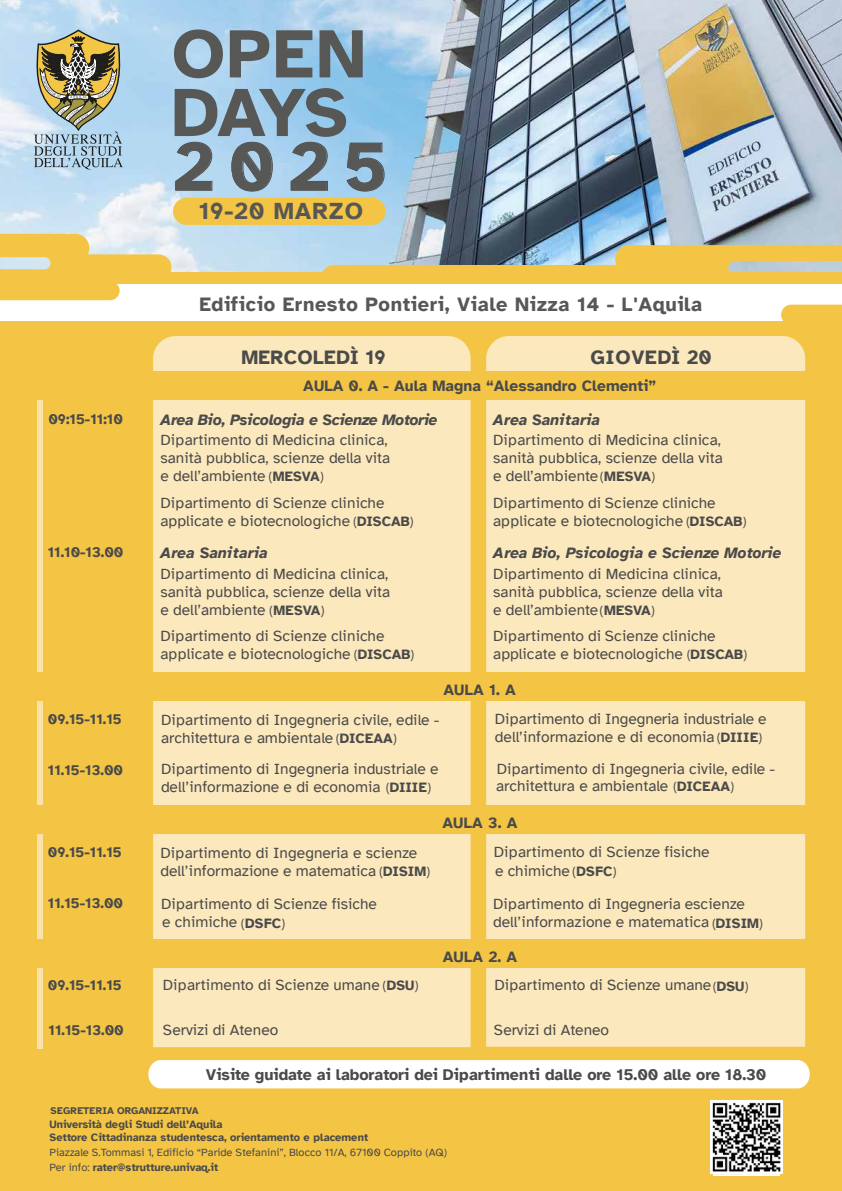
<style>
.page{position:relative;width:842px;height:1191px;background:#fff}
.page>*{position:absolute;margin:0;border:0;box-sizing:border-box;transform-origin:0 0}
.t1{font:700 70.5px/56.4px "Atkinson Hyperlegible";letter-spacing:.03em;color:#575756}
.t2{font:700 24px "Atkinson Hyperlegible";letter-spacing:.035em;color:#575756}
.t3{font:700 20px "Atkinson Hyperlegible";letter-spacing:.03em;color:#575756}
.t4{font:700 20px "Atkinson Hyperlegible";letter-spacing:.015em;color:#4a4a49}
.t5{font:700 20px "Atkinson Hyperlegible";letter-spacing:.035em;color:#4a4a49}
.t6{font:700 16px "Atkinson Hyperlegible";color:#4a4a49}
.t7{font:15.5px/18px "Atkinson Hyperlegible";color:#4a4a49}
.t8{font:italic 700 15.5px "Atkinson Hyperlegible";color:#4a4a49}
.t9{font:700 15.5px "Atkinson Hyperlegible";letter-spacing:.005em;color:#4a4a49}
.t10{font:italic 700 15.5px "Atkinson Hyperlegible";letter-spacing:-.02em;color:#4a4a49}
.t11{font:700 14.5px "Atkinson Hyperlegible";color:#4a4a49}
.t12{font:11px/15px "Atkinson Hyperlegible";color:#4a4a49}
.t13{font:700 11px/13.2px "Atkinson Hyperlegible";color:#4a4a49}
.t14{font:700 10px "Atkinson Hyperlegible";color:#4a4a49}
.s1{font-size:14px}
.s2{font-weight:700;font-size:14px}
.s3{font-weight:700}
</style>
<div class="page">
<img style="left:0;top:0;width:842px;height:272px">
<div style="left:0;top:272px;width:842px;height:919px;background:#f4c545"></div>
<div style="left:37px;top:390px;width:6px;height:658px;background:#fbe2ab"></div>
<div style="left:153px;top:336px;width:318px;height:711px;background:#fce8bd"></div>
<svg style="left:175px;top:141px;width:38px;height:50px;background:#a8c7dd"></svg>
<svg style="left:231px;top:141px;width:42px;height:51px;background:#a4c4db"></svg>
<svg style="left:290px;top:141px;width:38px;height:50px;background:#9cc1db"></svg>
<svg style="left:346px;top:142px;width:39px;height:50px;background:#92bcd8"></svg>
<div style="left:173px;top:198px;width:213px;height:27px;background:#f4c545;border-radius:14px"></div>
<svg style="left:320px;top:245px;width:522px;height:27px;background:#c2b884"></svg>
<svg style="left:34px;top:29px;width:89px;height:140px;background:#9fa597"></svg>
<div style="left:0;top:284px;width:842px;height:37px;background:#fff"></div>
<div style="left:148px;top:1060px;width:662px;height:28px;background:#fff"></div>
<div style="left:486px;top:336px;width:319px;height:710px;background:#fce8bd"></div>
<div style="left:18px;top:371px;width:824px;height:29px;background:#f4c545"></div>
<div style="left:13px;top:672px;width:829px;height:28px;background:#f4c545"></div>
<div style="left:18px;top:805px;width:824px;height:29px;background:#f4c545"></div>
<div style="left:22px;top:939px;width:820px;height:28px;background:#f4c545"></div>
<svg style="left:0;top:234px;width:171px;height:66px"></svg>
<svg style="left:781px;top:305px;width:61px;height:16px"></svg>
<img style="left:714px;top:1173px;width:66px;height:2px">
<img style="left:710px;top:1100px;width:73px;height:73px">
<h1 class="t1" style="left:171px;top:25px;width:217px">OPEN<br>DAYS<br>2025</h1>
<h2 class="t2" style="left:199px;top:197px;width:166px">19-20 MARZO</h2>
<p class="t3" style="left:199px;top:293px;width:504px">Edificio Ernesto Pontieri, Viale Nizza 14 - L'Aquila</p>
<p class="t4" style="left:241px;top:346px;width:146px">MERCOLEDÌ 19</p>
<p class="t5" style="left:590px;top:346px;width:123px">GIOVEDÌ 20</p>
<p class="t9" style="left:303px;top:377px;width:354px">AULA 0. A - Aula Magna “Alessandro Clementi”</p>
<p class="t11" style="left:48px;top:410px;width:76px">09:15-11:10</p>
<p class="t10" style="left:160px;top:410px;width:279px">Area Bio, Psicologia e Scienze Motorie</p>
<p class="t7" style="left:160px;top:431px;width:231px">Dipartimento di Medicina clinica, sanità pubblica, scienze della vita e dell’ambiente <span class="s1">(</span><span class="s2">MESVA</span><span class="s1">)</span></p>
<p class="t7" style="left:160px;top:494px;width:255px">Dipartimento di Scienze cliniche applicate e biotecnologiche <span class="s1">(</span><span class="s2">DISCAB</span><span class="s1">)</span></p>
<p class="t8" style="left:493px;top:410px;width:109px">Area Sanitaria</p>
<p class="t7" style="left:493px;top:431px;width:231px">Dipartimento di Medicina clinica, sanità pubblica, scienze della vita e dell’ambiente<span class="s1">(</span><span class="s2">MESVA</span><span class="s1">)</span></p>
<p class="t7" style="left:493px;top:494px;width:255px">Dipartimento di Scienze cliniche applicate e biotecnologiche <span class="s1">(</span><span class="s2">DISCAB</span><span class="s1">)</span></p>
<p class="t11" style="left:48px;top:543px;width:77px">11.10-13.00</p>
<p class="t8" style="left:160px;top:543px;width:109px">Area Sanitaria</p>
<p class="t7" style="left:160px;top:565px;width:231px">Dipartimento di Medicina clinica, sanità pubblica, scienze della vita e dell’ambiente <span class="s1">(</span><span class="s2">MESVA</span><span class="s1">)</span></p>
<p class="t7" style="left:160px;top:627px;width:255px">Dipartimento di Scienze cliniche applicate e biotecnologiche <span class="s1">(</span><span class="s2">DISCAB</span><span class="s1">)</span></p>
<p class="t8" style="left:493px;top:543px;width:290px">Area Bio, Psicologia e Scienze Motorie</p>
<p class="t7" style="left:493px;top:565px;width:231px">Dipartimento di Medicina clinica, sanità pubblica, scienze della vita e dell’ambiente<span class="s1">(</span><span class="s2">MESVA</span><span class="s1">)</span></p>
<p class="t7" style="left:493px;top:627px;width:256px">Dipartimento di Scienze cliniche applicate e biotecnologiche <span class="s1">(</span><span class="s2">DISCAB</span><span class="s1">)</span></p>
<p class="t9" style="left:443px;top:680px;width:74px">AULA 1. A</p>
<p class="t11" style="left:48px;top:710px;width:75px">09.15-11.15</p>
<p class="t11" style="left:48px;top:761px;width:77px">11.15-13.00</p>
<p class="t7" style="left:161px;top:710px;width:280px">Dipartimento di Ingegneria civile, edile - architettura e ambientale <span class="s1">(</span><span class="s2">DICEAA</span><span class="s1">)</span></p>
<p class="t7" style="left:495px;top:710px;width:273px">Dipartimento di Ingegneria industriale e dell’informazione e di economia <span class="s1">(</span><span class="s2">DIIIE</span><span class="s1">)</span></p>
<p class="t7" style="left:161px;top:760px;width:279px">Dipartimento di Ingegneria industriale e dell’informazione e di economia <span class="s1">(</span><span class="s2">DIIIE</span><span class="s1">)</span></p>
<p class="t7" style="left:496px;top:760px;width:281px;line-height:16.6px">Dipartimento di Ingegneria civile, edile - architettura e ambientale <span class="s1">(</span><span class="s2">DICEAA</span><span class="s1">)</span></p>
<p class="t9" style="left:442px;top:814px;width:77px">AULA 3. A</p>
<p class="t11" style="left:48px;top:843px;width:75px">09.15-11.15</p>
<p class="t7" style="left:160px;top:844px;width:271px">Dipartimento di Ingegneria e scienze dell’informazione e matematica <span class="s1">(</span><span class="s2">DISIM</span><span class="s1">)</span></p>
<p class="t7" style="left:494px;top:842px;width:217px;line-height:19.1px">Dipartimento di Scienze fisiche e chimiche <span class="s1">(</span><span class="s2">DSFC</span><span class="s1">)</span></p>
<p class="t11" style="left:48px;top:894px;width:77px">11.15-13.00</p>
<p class="t7" style="left:161px;top:895px;width:217px">Dipartimento di Scienze fisiche e chimiche <span class="s1">(</span><span class="s2">DSFC</span><span class="s1">)</span></p>
<p class="t7" style="left:493px;top:895px;width:271px">Dipartimento di Ingegneria escienze dell’informazione e matematica <span class="s1">(</span><span class="s2">DISIM</span><span class="s1">)</span></p>
<p class="t9" style="left:443px;top:947px;width:76px">AULA 2. A</p>
<p class="t11" style="left:48px;top:977px;width:75px">09.15-11.15</p>
<p class="t7" style="left:163px;top:976px;width:257px">Dipartimento di Scienze umane <span class="s1">(</span><span class="s2">DSU</span><span class="s1">)</span></p>
<p class="t7" style="left:494px;top:976px;width:256px">Dipartimento di Scienze umane<span class="s1">(</span><span class="s2">DSU</span><span class="s1">)</span></p>
<p class="t11" style="left:49px;top:1021px;width:77px">11.15-13.00</p>
<p class="t7" style="left:163px;top:1021px;width:117px">Servizi di Ateneo</p>
<p class="t7" style="left:494px;top:1021px;width:117px">Servizi di Ateneo</p>
<p class="t6" style="left:206px;top:1065px;width:562px">Visite guidate ai laboratori dei Dipartimenti dalle ore 15.00 alle ore 18.30</p>
<p class="t14" style="left:50px;top:1104px;width:150px">SEGRETERIA ORGANIZZATIVA</p>
<p class="t13" style="left:49px;top:1117px;width:320px">Università degli Studi dell’Aquila<br>Settore Cittadinanza studentesca, orientamento e placement</p>
<p class="t12" style="left:50px;top:1144px;width:399px">Piazzale S.Tommasi 1, Edificio “Paride Stefanini”, Blocco 11/A, 67100 Coppito (AQ)<br>Per info: <span class="s3">rater@strutture.univaq.it</span></p>
</div>
